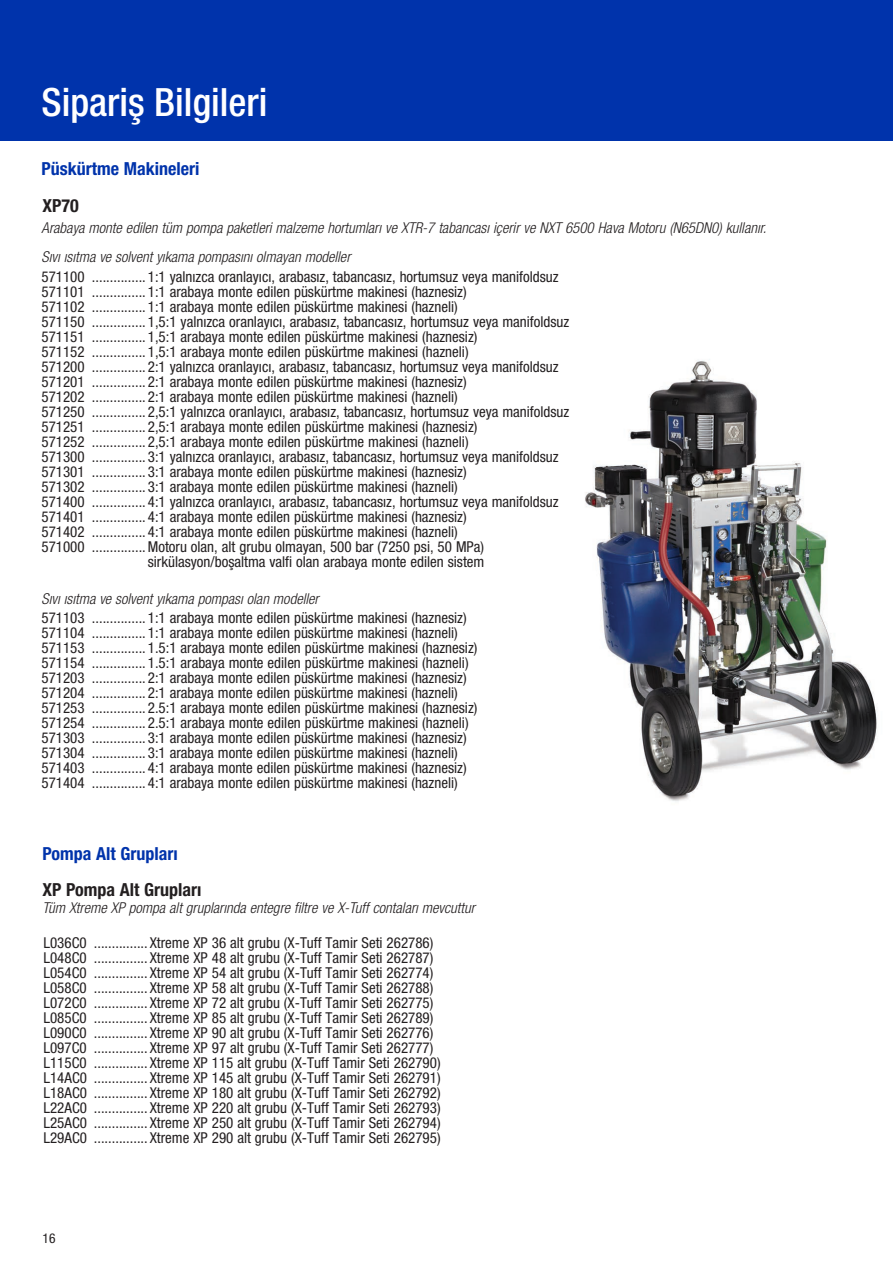
<style>
.page{position:relative;width:893px;height:1263px;background:#fff}
.page>*{position:absolute;margin:0;border:0;box-sizing:border-box;transform-origin:0 0}
.t1{font:500 condensed 39px "Helvetica Neue LTCE";color:#fff}
.t2{font:700 condensed 18px "Helvetica Neue LTCE";color:#0033ab}
.t3{font:700 condensed 18px "Helvetica Neue LTCE";color:#231f20}
.t4{font:condensed 15px/15px "Helvetica Neue LTCE";color:#231f20}
.t5{font:italic 300 condensed 15px/28.7px "Helvetica Neue LTCE";color:#231f20}
.t6{font:condensed 13.5px "Helvetica Neue LT Std";color:#231f20}
</style>
<div class="page">
<div style="left:0;top:0;width:893px;height:140px;background:#0033ab"></div>
<img style="left:585px;top:359px;width:293px;height:442px">
<h1 class="t1" style="left:42px;top:79px;width:227px">Sipariş Bilgileri</h1>
<p class="t2" style="left:42px;top:157px;width:159px">Püskürtme Makineleri</p>
<p class="t3" style="left:43px;top:195px;width:38px">XP70</p>
<p class="t5" style="left:42px;top:214px;width:726px">Arabaya monte edilen tüm pompa paketleri malzeme hortumları ve XTR-7 tabancası içerir ve NXT 6500 Hava Motoru (N65DN0) kullanır.<br>Sıvı ısıtma ve solvent yıkama pompasını olmayan modeller</p>
<p class="t4" style="left:42px;top:269px;width:519px">571100 ............... 1:1 yalnızca oranlayıcı, arabasız, tabancasız, hortumsuz veya manifoldsuz</p>
<p class="t4" style="left:42px;top:284px;width:427px">571101 ............... 1:1 arabaya monte edilen püskürtme makinesi (haznesiz)</p>
<p class="t4" style="left:42px;top:299px;width:418px">571102 ............... 1:1 arabaya monte edilen püskürtme makinesi (hazneli)</p>
<p class="t4" style="left:42px;top:314px;width:529px">571150 ............... 1,5:1 yalnızca oranlayıcı, arabasız, tabancasız, hortumsuz veya manifoldsuz</p>
<p class="t4" style="left:42px;top:329px;width:437px">571151 ............... 1,5:1 arabaya monte edilen püskürtme makinesi (haznesiz)</p>
<p class="t4" style="left:42px;top:344px;width:429px">571152 ............... 1,5:1 arabaya monte edilen püskürtme makinesi (hazneli)</p>
<p class="t4" style="left:42px;top:359px;width:519px">571200 ............... 2:1 yalnızca oranlayıcı, arabasız, tabancasız, hortumsuz veya manifoldsuz</p>
<p class="t4" style="left:42px;top:374px;width:427px">571201 ............... 2:1 arabaya monte edilen püskürtme makinesi (haznesiz)</p>
<p class="t4" style="left:42px;top:389px;width:418px">571202 ............... 2:1 arabaya monte edilen püskürtme makinesi (hazneli)</p>
<p class="t4" style="left:42px;top:404px;width:529px">571250 ............... 2,5:1 yalnızca oranlayıcı, arabasız, tabancasız, hortumsuz veya manifoldsuz</p>
<p class="t4" style="left:42px;top:419px;width:437px">571251 ............... 2,5:1 arabaya monte edilen püskürtme makinesi (haznesiz)</p>
<p class="t4" style="left:42px;top:434px;width:429px">571252 ............... 2,5:1 arabaya monte edilen püskürtme makinesi (hazneli)</p>
<p class="t4" style="left:42px;top:449px;width:519px">571300 ............... 3:1 yalnızca oranlayıcı, arabasız, tabancasız, hortumsuz veya manifoldsuz</p>
<p class="t4" style="left:42px;top:464px;width:427px">571301 ............... 3:1 arabaya monte edilen püskürtme makinesi (haznesiz)</p>
<p class="t4" style="left:42px;top:479px;width:418px">571302 ............... 3:1 arabaya monte edilen püskürtme makinesi (hazneli)</p>
<p class="t4" style="left:42px;top:494px;width:519px">571400 ............... 4:1 yalnızca oranlayıcı, arabasız, tabancasız, hortumsuz veya manifoldsuz</p>
<p class="t4" style="left:42px;top:509px;width:427px">571401 ............... 4:1 arabaya monte edilen püskürtme makinesi (haznesiz)</p>
<p class="t4" style="left:42px;top:524px;width:418px">571402 ............... 4:1 arabaya monte edilen püskürtme makinesi (hazneli)</p>
<p class="t4" style="left:42px;top:539px;width:444px">571000 ...............Motoru olan, alt grubu olmayan, 500 bar (7250 psi, 50 MPa)</p>
<p class="t4" style="left:148px;top:554px;width:338px">sirkülasyon/boşaltma valfi olan arabaya monte edilen sistem</p>
<p class="t5" style="left:42px;top:585px;width:279px">Sıvı ısıtma ve solvent yıkama pompası olan modeller</p>
<p class="t4" style="left:42px;top:610px;width:437px">571103 ............... 1:1 arabaya monte edilen püskürtme makinesi (haznesiz)<br>571104 ............... 1:1 arabaya monte edilen püskürtme makinesi (hazneli)<br>571153 ............... 1.5:1 arabaya monte edilen püskürtme makinesi (haznesiz)<br>571154 ............... 1.5:1 arabaya monte edilen püskürtme makinesi (hazneli)<br>571203 ............... 2:1 arabaya monte edilen püskürtme makinesi (haznesiz)<br>571204 ............... 2:1 arabaya monte edilen püskürtme makinesi (hazneli)<br>571253 ............... 2.5:1 arabaya monte edilen püskürtme makinesi (haznesiz)<br>571254 ............... 2.5:1 arabaya monte edilen püskürtme makinesi (hazneli)<br>571303 ............... 3:1 arabaya monte edilen püskürtme makinesi (haznesiz)<br>571304 ............... 3:1 arabaya monte edilen püskürtme makinesi (hazneli)<br>571403 ............... 4:1 arabaya monte edilen püskürtme makinesi (haznesiz)<br>571404 ............... 4:1 arabaya monte edilen püskürtme makinesi (hazneli)</p>
<p class="t2" style="left:43px;top:843px;width:137px">Pompa Alt Grupları</p>
<p class="t3" style="left:43px;top:879px;width:161px">XP Pompa Alt Grupları</p>
<p class="t5" style="left:43px;top:894px;width:434px">Tüm Xtreme XP pompa alt gruplarında entegre filtre ve X-Tuff contaları mevcuttur</p>
<p class="t4" style="left:43px;top:935px;width:399px">L036C0 ............... Xtreme XP 36 alt grubu (X-Tuff Tamir Seti 262786)<br>L048C0 ............... Xtreme XP 48 alt grubu (X-Tuff Tamir Seti 262787)<br>L054C0 ............... Xtreme XP 54 alt grubu (X-Tuff Tamir Seti 262774)<br>L058C0 ............... Xtreme XP 58 alt grubu (X-Tuff Tamir Seti 262788)<br>L072C0 ............... Xtreme XP 72 alt grubu (X-Tuff Tamir Seti 262775)<br>L085C0 ............... Xtreme XP 85 alt grubu (X-Tuff Tamir Seti 262789)<br>L090C0 ............... Xtreme XP 90 alt grubu (X-Tuff Tamir Seti 262776)<br>L097C0 ............... Xtreme XP 97 alt grubu (X-Tuff Tamir Seti 262777)<br>L115C0 ............... Xtreme XP 115 alt grubu (X-Tuff Tamir Seti 262790)<br>L14AC0 ............... Xtreme XP 145 alt grubu (X-Tuff Tamir Seti 262791)<br>L18AC0 ............... Xtreme XP 180 alt grubu (X-Tuff Tamir Seti 262792)<br>L22AC0 ............... Xtreme XP 220 alt grubu (X-Tuff Tamir Seti 262793)<br>L25AC0 ............... Xtreme XP 250 alt grubu (X-Tuff Tamir Seti 262794)<br>L29AC0 ............... Xtreme XP 290 alt grubu (X-Tuff Tamir Seti 262795)</p>
<p class="t6" style="left:43px;top:1230px;width:14px">16</p>
</div>
